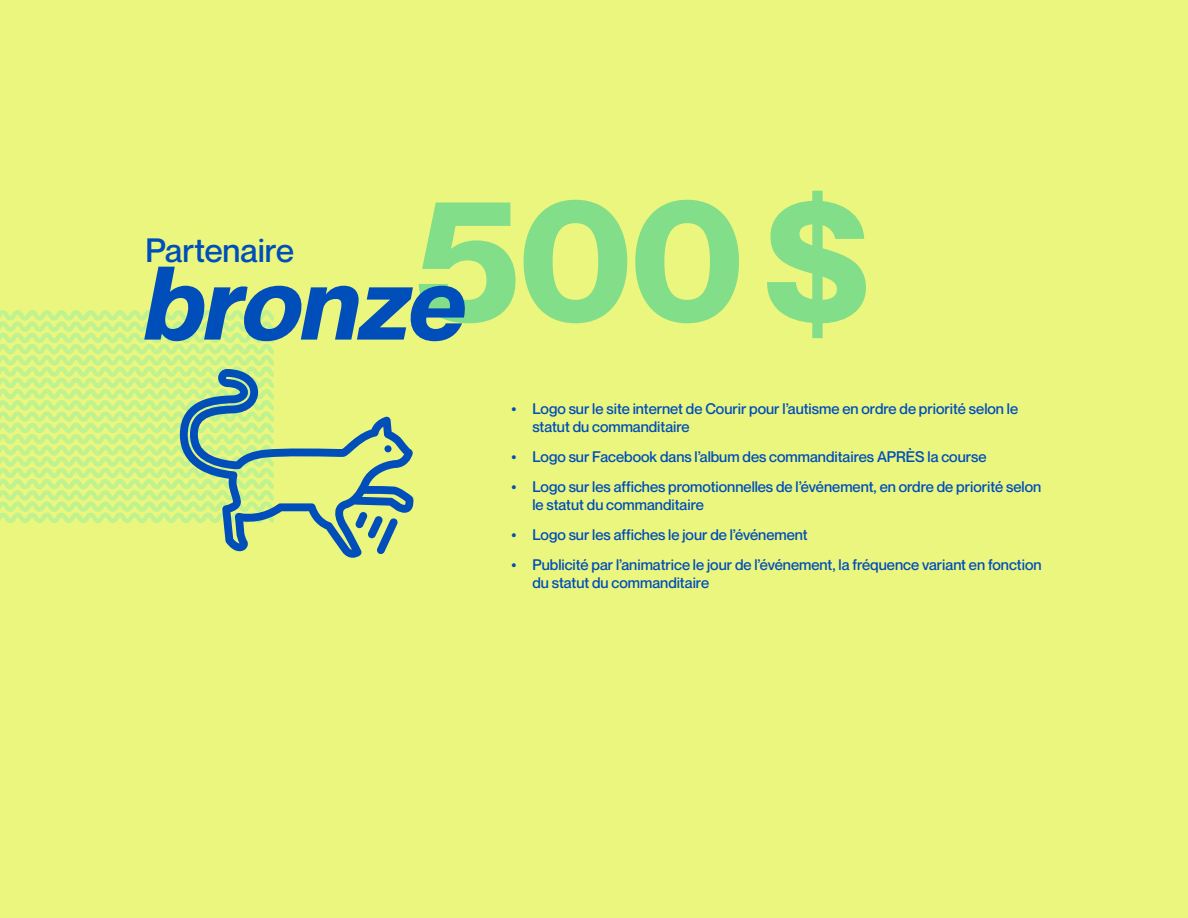
<style>
.page{position:relative;width:1188px;height:918px;background:#ebf67e}
.page>*{position:absolute;margin:0;border:0;box-sizing:border-box;transform-origin:0 0}
.t1{font:700 170.85px "Neue Montreal";color:#82de89}
.t2{font:italic 700 102px "Neue Montreal";color:#004eba}
.t3{font:500 33px "Neue Montreal";color:#004eba}
.t4{font:500 15px/18px "Neue Montreal";color:#004eba}
</style>
<div class="page">
<svg style="left:0;top:310px;width:274px;height:213px"></svg>
<svg style="left:179px;top:369px;width:235px;height:189px"></svg>
<svg style="left:355px;top:511px;width:43px;height:43px"></svg>
<h1 class="t1" style="left:416px;top:154px;width:456px">500$</h1>
<h3 class="t3" style="left:146px;top:230px;width:150px">Partenaire</h3>
<h2 class="t2" style="left:146px;top:240px;width:322px">bronze</h2>
<p class="t4" style="left:532px;top:400px;width:487px;text-indent:-21px">• Logo sur le site internet de Courir pour l’autisme en ordre de priorité selon le statut du commanditaire</p>
<p class="t4" style="left:512px;top:448px;width:477px">• Logo sur Facebook dans l’album des commanditaires APRÈS la course</p>
<p class="t4" style="left:532px;top:478px;width:510px;text-indent:-21px">• Logo sur les affiches promotionnelles de l’événement, en ordre de priorité selon le statut du commanditaire</p>
<p class="t4" style="left:512px;top:526px;width:298px">• Logo sur les affiches le jour de l’événement</p>
<p class="t4" style="left:532px;top:556px;width:511px;text-indent:-21px">• Publicité par l’animatrice le jour de l’événement, la fréquence variant en fonction du statut du commanditaire</p>
</div>
